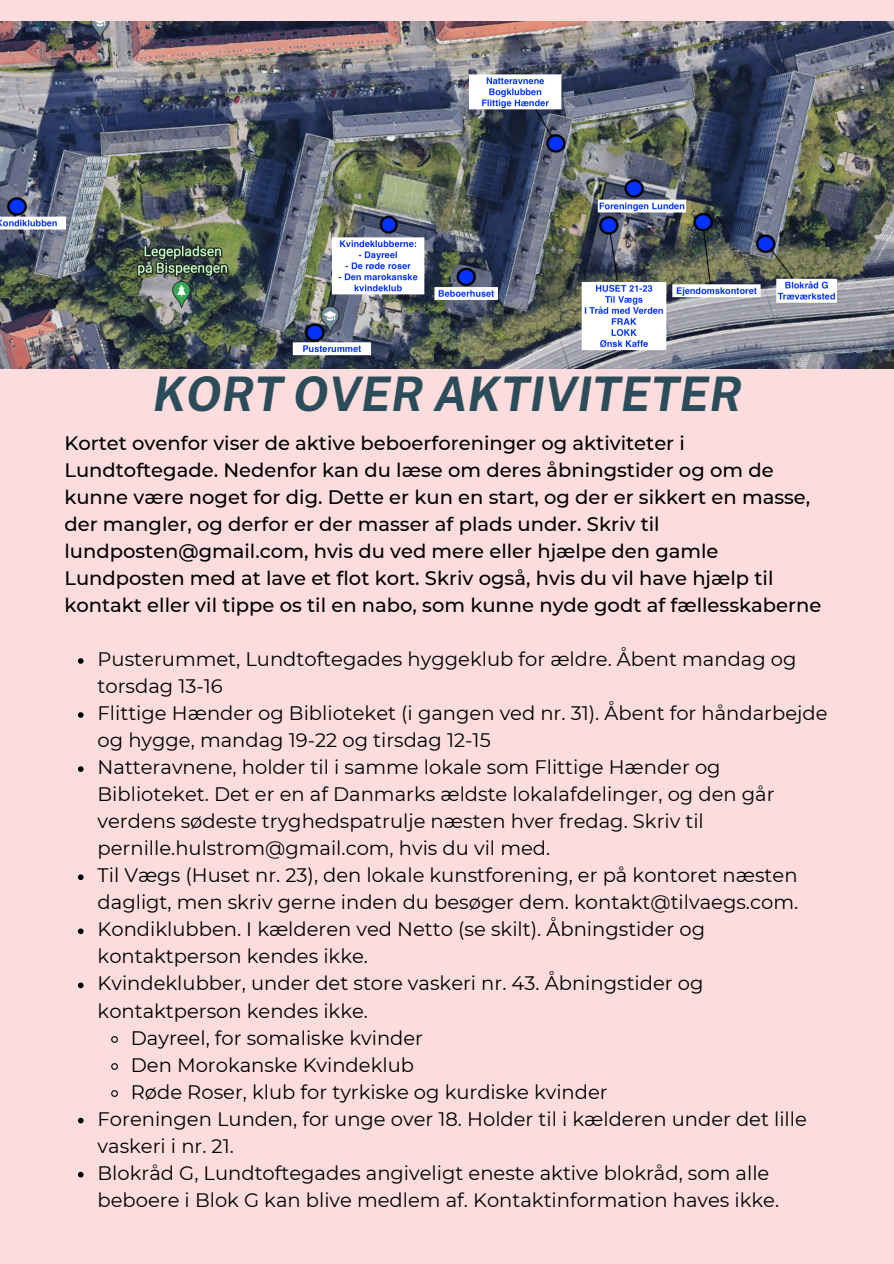
<style>
.page{position:relative;width:894px;height:1264px;background:#fff}
.page>*{position:absolute;margin:0;border:0;box-sizing:border-box;transform-origin:0 0}
.t1{font:italic 700 47.55px "Public Sans";color:#2b4c59}
.t2{font:19.5px "Montserrat";color:#000}
.t3{font:500 19.5px/27px "Montserrat";color:#000}
</style>
<div class="page">
<div style="left:0;top:0;width:893px;height:1263px;background:#fcdcdc"></div>
<img style="left:0;top:21px;width:893px;height:347px">
<svg style="left:78px;top:658px;width:6px;height:5px"></svg>
<svg style="left:78px;top:712px;width:6px;height:6px"></svg>
<svg style="left:78px;top:766px;width:6px;height:6px"></svg>
<svg style="left:78px;top:874px;width:6px;height:6px"></svg>
<svg style="left:78px;top:928px;width:6px;height:6px"></svg>
<svg style="left:78px;top:982px;width:6px;height:6px"></svg>
<svg style="left:111px;top:1036px;width:7px;height:7px"></svg>
<svg style="left:111px;top:1063px;width:7px;height:7px"></svg>
<svg style="left:111px;top:1090px;width:7px;height:7px"></svg>
<svg style="left:78px;top:1117px;width:6px;height:6px"></svg>
<svg style="left:78px;top:1171px;width:6px;height:6px"></svg>
<h1 class="t1" style="left:153px;top:365px;width:590px">KORT OVER AKTIVITETER</h1>
<p class="t3" style="left:64px;top:429px;width:758px">Kortet ovenfor viser de aktive beboerforeninger og aktiviteter i Lundtoftegade. Nedenfor kan du læse om deres åbningstider og om de kunne være noget for dig. Dette er kun en start, og der er sikkert en masse, der mangler, og derfor er der masser af plads under. Skriv til lundposten@gmail.com, hvis du ved mere eller hjælpe den gamle Lundposten med at lave et flot kort. Skriv også, hvis du vil have hjælp til kontakt eller vil tippe os til en nabo, som kunne nyde godt af fællesskaberne</p>
<p class="t2" style="left:98px;top:647px;width:700px">Pusterummet, Lundtoftegades hyggeklub for ældre. Åbent mandag og</p>
<p class="t2" style="left:98px;top:674px;width:127px">torsdag 13-16</p>
<p class="t2" style="left:98px;top:701px;width:731px">Flittige Hænder og Biblioteket (i gangen ved nr. 31). Åbent for håndarbejde</p>
<p class="t2" style="left:98px;top:728px;width:394px">og hygge, mandag 19-22 og tirsdag 12-15</p>
<p class="t2" style="left:98px;top:755px;width:624px">Natteravnene, holder til i samme lokale som Flittige Hænder og</p>
<p class="t2" style="left:98px;top:782px;width:678px">Biblioteket. Det er en af Danmarks ældste lokalafdelinger, og den går</p>
<p class="t2" style="left:98px;top:809px;width:607px">verdens sødeste tryghedspatrulje næsten hver fredag. Skriv til</p>
<p class="t2" style="left:98px;top:836px;width:454px">pernille.hulstrom@gmail.com, hvis du vil med.</p>
<p class="t2" style="left:98px;top:863px;width:701px">Til Vægs (Huset nr. 23), den lokale kunstforening, er på kontoret næsten</p>
<p class="t2" style="left:98px;top:890px;width:702px">dagligt, men skriv gerne inden du besøger dem. kontakt@tilvaegs.com.</p>
<p class="t2" style="left:98px;top:917px;width:609px">Kondiklubben. I kælderen ved Netto (se skilt). Åbningstider og</p>
<p class="t2" style="left:98px;top:944px;width:272px">kontaktperson kendes ikke.</p>
<p class="t2" style="left:98px;top:971px;width:607px">Kvindeklubber, under det store vaskeri nr. 43. Åbningstider og</p>
<p class="t2" style="left:98px;top:998px;width:272px">kontaktperson kendes ikke.</p>
<p class="t2" style="left:131px;top:1025px;width:294px">Dayreel, for somaliske kvinder</p>
<p class="t2" style="left:131px;top:1052px;width:284px">Den Morokanske Kvindeklub</p>
<p class="t2" style="left:131px;top:1079px;width:478px">Røde Roser, klub for tyrkiske og kurdiske kvinder</p>
<p class="t2" style="left:98px;top:1106px;width:710px">Foreningen Lunden, for unge over 18. Holder til i kælderen under det lille</p>
<p class="t2" style="left:98px;top:1133px;width:138px">vaskeri i nr. 21.</p>
<p class="t2" style="left:98px;top:1160px;width:673px">Blokråd G, Lundtoftegades angiveligt eneste aktive blokråd, som alle</p>
<p class="t2" style="left:98px;top:1187px;width:683px">beboere i Blok G kan blive medlem af. Kontaktinformation haves ikke.</p>
</div>
